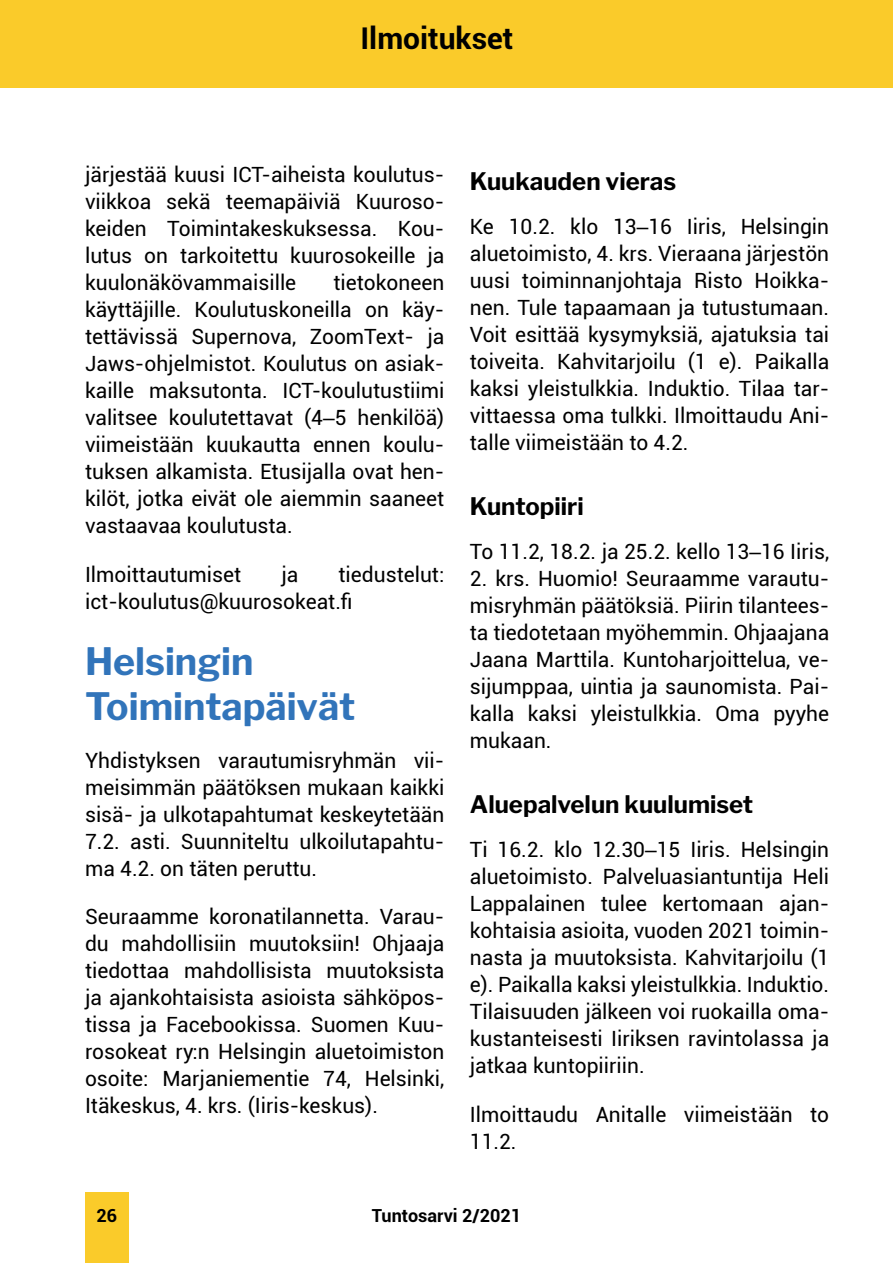
<style>
.page{position:relative;width:893px;height:1263px;background:#fff}
.page>*{position:absolute;margin:0;border:0;box-sizing:border-box;transform-origin:0 0}
.t1{font:700 37.5px/45px "Libre Franklin";color:#3174ba}
.t2{font:700 30px "Roboto";color:#000}
.t3{font:700 24px "Libre Franklin";color:#000}
.t4{font:21px/27px "Roboto";color:#000;text-align:justify}
.t5{font:700 18px "Roboto";color:#000}
.s1{font-family:"Arial"}
</style>
<div class="page">
<div style="left:85px;top:1192px;width:44px;height:71px;background:#facb2a"></div>
<div style="left:0;top:0;width:884px;height:87px;background:#facb2a"></div>
<div style="left:884px;top:0;width:9px;height:87px;background:#facb2a"></div>
<h2 class="t2" style="left:361px;top:17px;width:154px">Ilmoitukset</h2>
<p class="t4" style="left:85px;top:160px;width:361px">järjestää kuusi ICT-aiheista koulutus&shy;viikkoa sekä teemapäiviä Kuuroso&shy;keiden Toimintakeskuksessa. Kou&shy;lutus on tarkoitettu kuurosokeille ja kuulonäkövammaisille</p>
<p class="t4" style="left:85px;top:269px;width:361px;text-indent:248px">tietokoneen käyttäjille. Koulutuskoneilla on käy&shy;tettävissä Supernova, ZoomText- ja Jaws-ohjelmistot. Koulutus on asiak&shy;kaille maksutonta. ICT-koulutustiimi valitsee koulutettavat (4<span class="s1">–</span>5 henkilöä) viimeistään kuukautta ennen koulu&shy;tuksen alkamista. Etusijalla ovat hen&shy;kilöt, jotka eivät ole aiemmin saaneet vastaavaa koulutusta.</p>
<p class="t4" style="left:85px;top:560px;width:158px">Ilmoittautumiset</p>
<p class="t4" style="left:281px;top:560px;width:18px">ja</p>
<p class="t4" style="left:85px;top:560px;width:361px;text-indent:253px">tiedustelut: ict-koulutus@kuurosokeat.fi</p>
<h1 class="t1" style="left:85px;top:639px;width:272px">Helsingin<br>Toimintapäivät</h1>
<p class="t4" style="left:85px;top:746px;width:361px">Yhdistyksen varautumisryhmän vii&shy;meisimmän päätöksen mukaan kaikki sisä- ja ulkotapahtumat keskeytetään 7.2. asti. Suunniteltu ulkoilutapahtu&shy;ma 4.2. on täten peruttu.</p>
<p class="t4" style="left:85px;top:903px;width:361px">Seuraamme koronatilannetta. Varau&shy;du mahdollisiin muutoksiin! Ohjaaja tiedottaa mahdollisista muutoksista ja ajankohtaisista asioista sähköpos&shy;tissa ja Facebookissa. Suomen Kuu&shy;rosokeat ry:n Helsingin aluetoimiston osoite: Marjaniementie 74, Helsinki, Itäkeskus, 4. krs. (Iiris-keskus).</p>
<p class="t3" style="left:470px;top:167px;width:208px">Kuukauden vieras</p>
<p class="t4" style="left:470px;top:212px;width:361px">Ke 10.2. klo 13<span class="s1">–</span>16 Iiris, Helsingin aluetoimisto, 4. krs. Vieraana järjestön uusi toiminnanjohtaja Risto Hoikka&shy;nen. Tule tapaamaan ja tutustumaan.<br>Voit esittää kysymyksiä, ajatuksia tai toiveita. Kahvitarjoilu (1 e). Paikalla kaksi yleistulkkia. Induktio. Tilaa tar&shy;vittaessa oma tulkki. Ilmoittaudu Ani&shy;talle viimeistään to 4.2.</p>
<p class="t3" style="left:470px;top:492px;width:115px">Kuntopiiri</p>
<p class="t4" style="left:470px;top:537px;width:361px">To 11.2, 18.2. ja 25.2. kello 13<span class="s1">–</span>16 Iiris,</p>
<p class="t4" style="left:470px;top:564px;width:361px">2. krs. Huomio! Seuraamme varautu&shy;misryhmän päätöksiä. Piirin tilantees&shy;ta tiedotetaan myöhemmin. Ohjaajana Jaana Marttila. Kuntoharjoittelua, ve&shy;sijumppaa, uintia ja saunomista. Pai&shy;kalla kaksi yleistulkkia. Oma pyyhe mukaan.</p>
<p class="t3" style="left:470px;top:790px;width:285px">Aluepalvelun kuulumiset</p>
<p class="t4" style="left:470px;top:835px;width:361px">Ti 16.2. klo 12.30<span class="s1">–</span>15 Iiris. Helsingin aluetoimisto. Palveluasiantuntija Heli Lappalainen tulee kertomaan ajan&shy;kohtaisia asioita, vuoden 2021 toimin&shy;nasta ja muutoksista. Kahvitarjoilu (1 e). Paikalla kaksi yleistulkkia. Induktio.<br>Tilaisuuden jälkeen voi ruokailla oma&shy;kustanteisesti Iiriksen ravintolassa ja jatkaa kuntopiiriin.</p>
<p class="t4" style="left:470px;top:1100px;width:361px">Ilmoittaudu Anitalle viimeistään to<br>11.2.</p>
<p class="t5" style="left:97px;top:1203px;width:22px">26</p>
<p class="t5" style="left:372px;top:1203px;width:151px">Tuntosarvi 2/2021</p>
</div>
